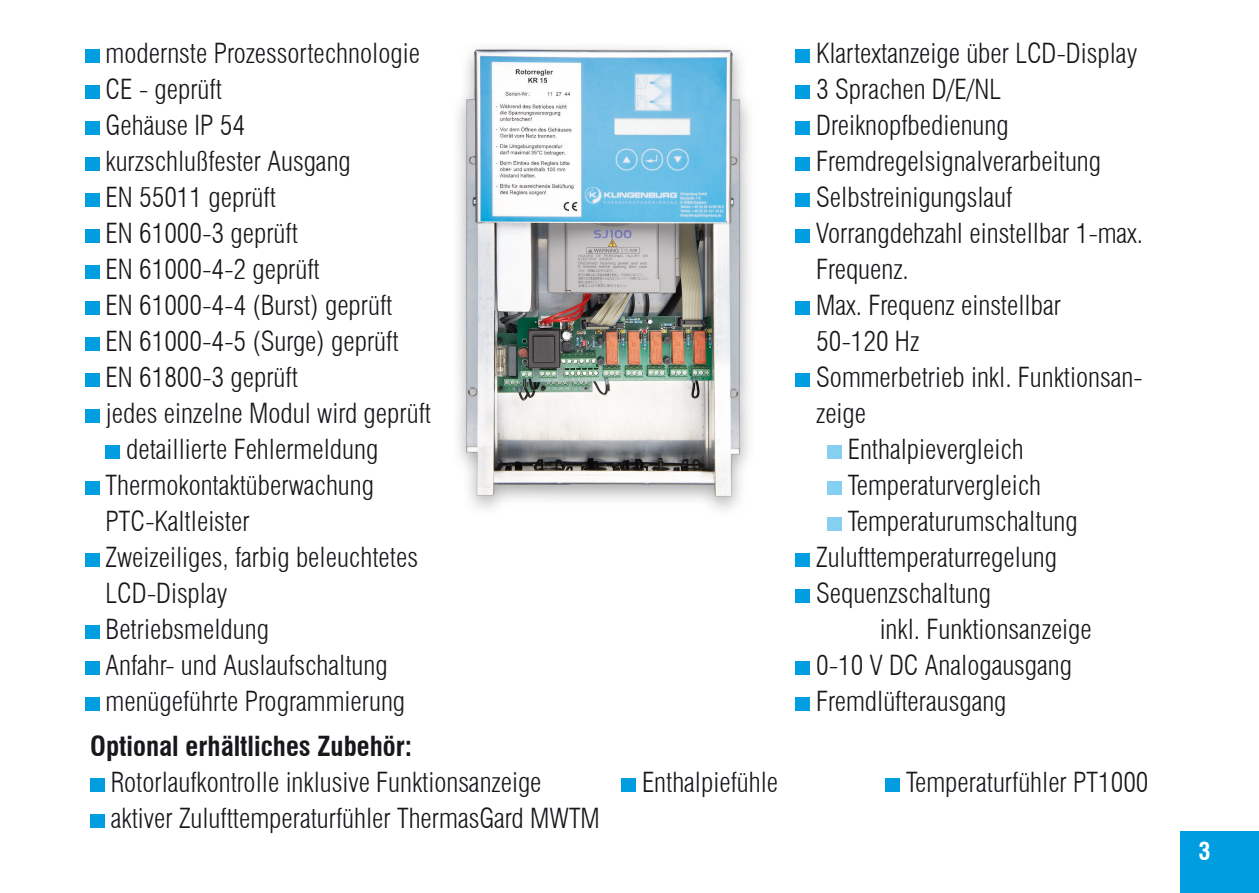
<style>
.page{position:relative;width:1259px;height:893px;background:#fff}
.page>*{position:absolute;margin:0;border:0;box-sizing:border-box;transform-origin:0 0}
.t1{font:300 condensed 27px "Swiss 721 BT";color:#1a171c}
.t2{font:700 condensed 27px "Swiss 721 BT";color:#1a171c}
.t3{font:700 condensed 24px "Swiss 721 BT";color:#fff}
</style>
<div class="page">
<div style="left:1180px;top:831px;width:79px;height:62px;background:#009ee0"></div>
<div style="left:85px;top:50px;width:14px;height:13px;background:#009ee0"></div>
<div style="left:85px;top:86px;width:14px;height:13px;background:#009ee0"></div>
<div style="left:85px;top:122px;width:14px;height:13px;background:#009ee0"></div>
<div style="left:85px;top:158px;width:14px;height:13px;background:#009ee0"></div>
<div style="left:85px;top:194px;width:14px;height:13px;background:#009ee0"></div>
<div style="left:85px;top:230px;width:14px;height:13px;background:#009ee0"></div>
<div style="left:85px;top:266px;width:14px;height:13px;background:#009ee0"></div>
<div style="left:85px;top:302px;width:14px;height:13px;background:#009ee0"></div>
<div style="left:85px;top:338px;width:14px;height:13px;background:#009ee0"></div>
<div style="left:85px;top:374px;width:14px;height:13px;background:#009ee0"></div>
<div style="left:85px;top:410px;width:14px;height:13px;background:#009ee0"></div>
<div style="left:106px;top:446px;width:14px;height:13px;background:#009ee0"></div>
<div style="left:85px;top:482px;width:14px;height:13px;background:#009ee0"></div>
<div style="left:85px;top:554px;width:14px;height:13px;background:#009ee0"></div>
<div style="left:85px;top:626px;width:14px;height:13px;background:#009ee0"></div>
<div style="left:85px;top:662px;width:14px;height:13px;background:#009ee0"></div>
<div style="left:85px;top:698px;width:14px;height:13px;background:#009ee0"></div>
<div style="left:795px;top:50px;width:15px;height:13px;background:#009ee0"></div>
<div style="left:795px;top:86px;width:15px;height:13px;background:#009ee0"></div>
<div style="left:795px;top:122px;width:15px;height:13px;background:#009ee0"></div>
<div style="left:795px;top:158px;width:15px;height:13px;background:#009ee0"></div>
<div style="left:795px;top:194px;width:15px;height:13px;background:#009ee0"></div>
<div style="left:795px;top:230px;width:15px;height:13px;background:#009ee0"></div>
<div style="left:795px;top:302px;width:15px;height:13px;background:#009ee0"></div>
<div style="left:795px;top:374px;width:15px;height:13px;background:#009ee0"></div>
<div style="left:827px;top:446px;width:14px;height:13px;background:#85d0f0"></div>
<div style="left:827px;top:482px;width:14px;height:13px;background:#85d0f0"></div>
<div style="left:827px;top:518px;width:14px;height:13px;background:#85d0f0"></div>
<div style="left:795px;top:554px;width:15px;height:13px;background:#009ee0"></div>
<div style="left:795px;top:590px;width:15px;height:13px;background:#009ee0"></div>
<div style="left:795px;top:662px;width:15px;height:13px;background:#009ee0"></div>
<div style="left:795px;top:698px;width:15px;height:13px;background:#009ee0"></div>
<div style="left:90px;top:778px;width:14px;height:13px;background:#009ee0"></div>
<div style="left:621px;top:778px;width:14px;height:13px;background:#009ee0"></div>
<div style="left:885px;top:778px;width:14px;height:13px;background:#009ee0"></div>
<div style="left:90px;top:814px;width:14px;height:13px;background:#009ee0"></div>
<img style="left:458px;top:48px;width:291px;height:462px">
<p class="t1" style="left:106px;top:37px;width:316px">modernste Prozessortechnologie</p>
<p class="t1" style="left:106px;top:73px;width:118px">CE - geprüft</p>
<p class="t1" style="left:106px;top:109px;width:141px">Gehäuse IP 54</p>
<p class="t1" style="left:106px;top:145px;width:247px">kurzschlußfester Ausgang</p>
<p class="t1" style="left:106px;top:181px;width:172px">EN 55011 geprüft</p>
<p class="t1" style="left:106px;top:217px;width:194px">EN 61000-3 geprüft</p>
<p class="t1" style="left:106px;top:253px;width:216px">EN 61000-4-2 geprüft</p>
<p class="t1" style="left:106px;top:289px;width:288px">EN 61000-4-4 (Burst) geprüft</p>
<p class="t1" style="left:106px;top:325px;width:294px">EN 61000-4-5 (Surge) geprüft</p>
<p class="t1" style="left:106px;top:361px;width:194px">EN 61800-3 geprüft</p>
<p class="t1" style="left:106px;top:397px;width:327px">jedes einzelne Modul wird geprüft</p>
<p class="t1" style="left:126px;top:433px;width:254px">detaillierte Fehlermeldung</p>
<p class="t1" style="left:106px;top:469px;width:270px">Thermokontaktüberwachung</p>
<p class="t1" style="left:106px;top:505px;width:146px">PTC-Kaltleister</p>
<p class="t1" style="left:106px;top:541px;width:314px">Zweizeiliges, farbig beleuchtetes</p>
<p class="t1" style="left:106px;top:577px;width:123px">LCD-Display</p>
<p class="t1" style="left:106px;top:613px;width:165px">Betriebsmeldung</p>
<p class="t1" style="left:106px;top:649px;width:284px">Anfahr- und Auslaufschaltung</p>
<p class="t1" style="left:106px;top:685px;width:301px">menügeführte Programmierung</p>
<p class="t1" style="left:816px;top:37px;width:323px">Klartextanzeige über LCD-Display</p>
<p class="t1" style="left:816px;top:73px;width:186px">3 Sprachen D/E/NL</p>
<p class="t1" style="left:816px;top:109px;width:194px">Dreiknopfbedienung</p>
<p class="t1" style="left:816px;top:145px;width:286px">Fremdregelsignalverarbeitung</p>
<p class="t1" style="left:816px;top:181px;width:198px">Selbstreinigungslauf</p>
<p class="t1" style="left:816px;top:217px;width:328px">Vorrangdehzahl einstellbar 1-max.</p>
<p class="t1" style="left:816px;top:253px;width:94px">Frequenz.</p>
<p class="t1" style="left:816px;top:289px;width:246px">Max. Frequenz einstellbar</p>
<p class="t1" style="left:816px;top:325px;width:105px">50-120 Hz</p>
<p class="t1" style="left:816px;top:361px;width:328px">Sommerbetrieb inkl. Funktionsan-</p>
<p class="t1" style="left:816px;top:397px;width:52px">zeige</p>
<p class="t1" style="left:847px;top:433px;width:177px">Enthalpievergleich</p>
<p class="t1" style="left:847px;top:469px;width:195px">Temperaturvergleich</p>
<p class="t1" style="left:847px;top:505px;width:231px">Temperaturumschaltung</p>
<p class="t1" style="left:816px;top:541px;width:242px">Zulufttemperaturregelung</p>
<p class="t1" style="left:816px;top:577px;width:176px">Sequenzschaltung</p>
<p class="t1" style="left:879px;top:613px;width:214px">inkl. Funktionsanzeige</p>
<p class="t1" style="left:816px;top:649px;width:257px">0-10 V DC Analogausgang</p>
<p class="t1" style="left:816px;top:685px;width:192px">Fremdlüfterausgang</p>
<p class="t2" style="left:90px;top:729px;width:323px">Optional erhältliches Zubehör:</p>
<p class="t1" style="left:111px;top:765px;width:432px">Rotorlaufkontrolle inklusive Funktionsanzeige</p>
<p class="t1" style="left:642px;top:765px;width:138px">Enthalpiefühle</p>
<p class="t1" style="left:906px;top:765px;width:244px">Temperaturfühler PT1000</p>
<p class="t1" style="left:111px;top:801px;width:490px">aktiver Zulufttemperaturfühler ThermasGard MWTM</p>
<p class="t3" style="left:1198px;top:837px;width:13px">3</p>
</div>
